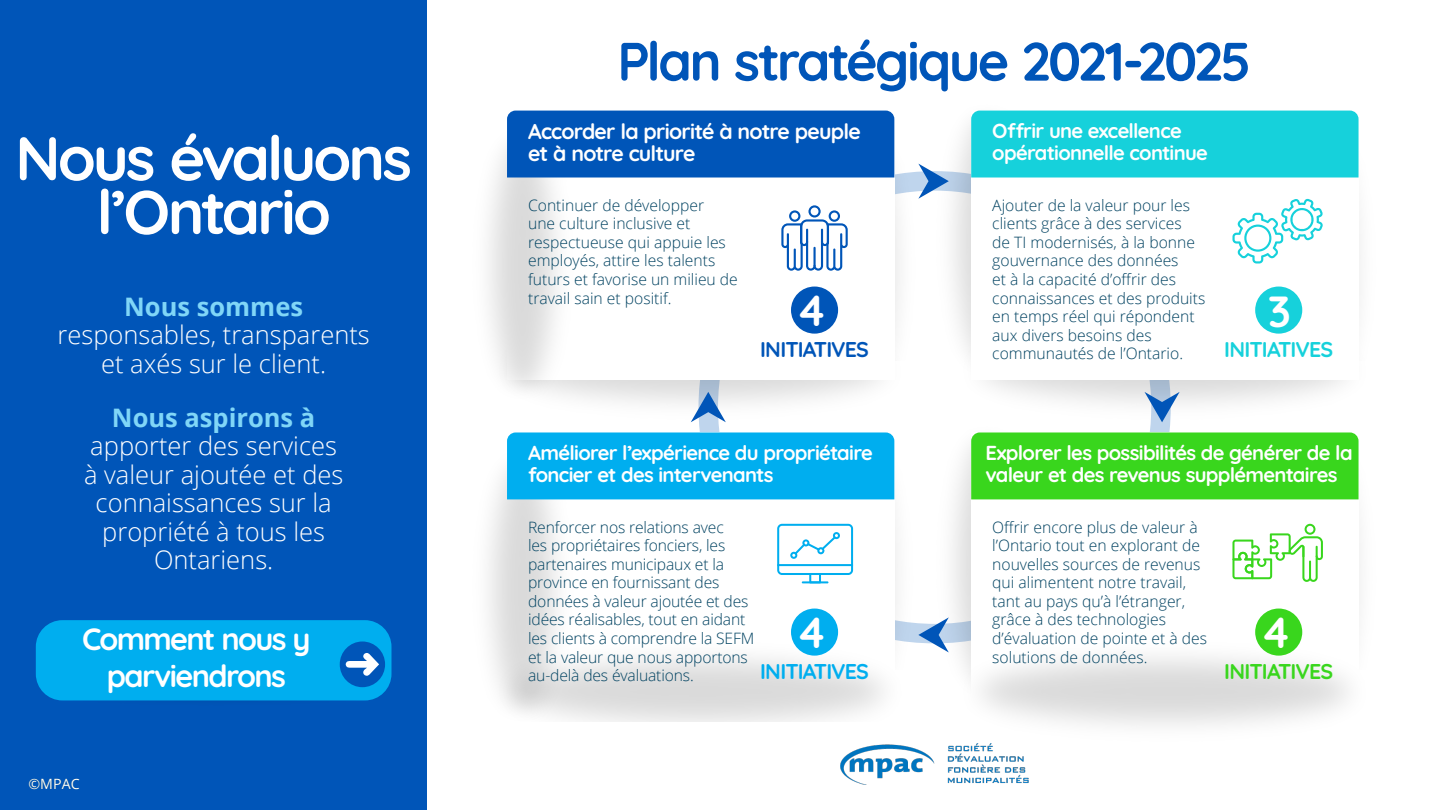
<style>
.page{position:relative;width:1440px;height:810px;background:#fff}
.page>*{position:absolute;margin:0;border:0;box-sizing:border-box;transform-origin:0 0}
.t1{font:300 61.57px/53.8px "Quicksand";letter-spacing:-.05em;color:#fff;text-align:center}
.t2{font:300 54px "Quicksand";letter-spacing:-.045em;color:#0055b8}
.t3{font:300 43.5px "Quicksand";color:#fff}
.t4{font:300 30.83px/37px "Quicksand";letter-spacing:-.055em;color:#fff;text-align:center}
.t5{font:300 25.5px/28.5px "Open Sans";color:#fff;text-align:center}
.t6{font:700 25.5px "Open Sans";color:#80d6f7}
.t7{font:300 21.38px/21.4px "Quicksand";letter-spacing:-.035em;color:#fff}
.t8{font:300 21.38px "Quicksand";letter-spacing:-.045em;color:#0055b8}
.t9{font:300 21.38px "Quicksand";letter-spacing:-.045em;color:#16d1db}
.t10{font:300 21.38px "Quicksand";letter-spacing:-.045em;color:#00aeef}
.t11{font:300 21.38px "Quicksand";letter-spacing:-.045em;color:#39d61d}
.t12{font:300 20.25px/21.4px "Quicksand";letter-spacing:-.035em;color:#fff}
.t13{font:300 15.67px/18.5px "Open Sans";color:#004261}
.t14{font:14.17px "Open Sans";color:#fff}
</style>
<div class="page">
<div style="left:0;top:0;width:427px;height:810px;background:#0055b8"></div>
<img style="left:885px;top:110px;width:183px;height:179px">
<img style="left:603px;top:289px;width:296px;height:183px">
<img style="left:952px;top:289px;width:408px;height:183px">
<div style="left:507px;top:111px;width:387px;height:269px;background:#fff"></div>
<svg style="left:507px;top:432px;width:387px;height:270px"></svg>
<div style="left:971px;top:111px;width:388px;height:269px;background:#fff"></div>
<img style="left:603px;top:611px;width:315px;height:111px">
<img style="left:35px;top:669px;width:346px;height:32px">
<div style="left:36px;top:620px;width:356px;height:80px;background:#00aeef;border-radius:27px"></div>
<div style="left:340px;top:642px;width:45px;height:45px;background:#0055b8;border-radius:50%"></div>
<svg style="left:346px;top:653px;width:33px;height:23px"></svg>
<div style="left:507px;top:111px;width:387px;height:67px;background:#0055b8"></div>
<div style="left:791px;top:287px;width:47px;height:47px;background:#0055b8;border-radius:50%"></div>
<svg style="left:781px;top:205px;width:67px;height:66px"></svg>
<svg style="left:918px;top:164px;width:31px;height:35px"></svg>
<svg style="left:691px;top:392px;width:35px;height:30px"></svg>
<div style="left:971px;top:111px;width:388px;height:67px;background:#16d1db"></div>
<div style="left:1255px;top:287px;width:47px;height:47px;background:#16d1db;border-radius:50%"></div>
<svg style="left:1232px;top:199px;width:91px;height:65px"></svg>
<svg style="left:1145px;top:392px;width:35px;height:30px"></svg>
<img style="left:841px;top:744px;width:94px;height:40px">
<img style="left:946px;top:611px;width:402px;height:172px">
<div style="left:507px;top:432px;width:387px;height:67px;background:#00aeef"></div>
<div style="left:971px;top:432px;width:388px;height:67px;background:#39d61d"></div>
<div style="left:791px;top:609px;width:47px;height:47px;background:#00aeef;border-radius:50%"></div>
<div style="left:1255px;top:609px;width:47px;height:47px;background:#39d61d;border-radius:50%"></div>
<svg style="left:918px;top:617px;width:31px;height:35px"></svg>
<svg style="left:1232px;top:524px;width:91px;height:58px"></svg>
<svg style="left:777px;top:524px;width:76px;height:59px"></svg>
<p class="t1" style="left:15px;top:125px;width:398px">Nous évaluons l’Ontario</p>
<h1 class="t6" style="left:124px;top:288px;width:180px">Nous sommes</h1>
<p class="t5" style="left:58px;top:320px;width:314px">responsables, transparents et axés sur le client.</p>
<h1 class="t6" style="left:112px;top:399px;width:205px">Nous aspirons à</h1>
<p class="t5" style="left:84px;top:431px;width:261px">apporter des services à valeur ajoutée et des connaissances sur la propriété à tous les<br>Ontariens.</p>
<h3 class="t4" style="left:82px;top:618px;width:230px">Comment nous y parviendrons</h3>
<p class="t14" style="left:28px;top:774px;width:53px">©MPAC</p>
<h1 class="t2" style="left:617px;top:20px;width:636px">Plan stratégique 2021-2025</h1>
<p class="t7" style="left:528px;top:119px;width:334px">Accorder la priorité à notre peuple et à notre culture</p>
<p class="t13" style="left:528px;top:196px;width:211px">Continuer de développer<br>une culture inclusive et respectueuse qui appuie les employés, attire les talents futurs et favorise un milieu de travail sain et positif.</p>
<h3 class="t3" style="left:796px;top:276px;width:32px">4</h3>
<h3 class="t8" style="left:760px;top:333px;width:111px">INITIATIVES</h3>
<p class="t12" style="left:992px;top:118px;width:217px">Offrir une excellence&shy;opérationnelle continue</p>
<p class="t13" style="left:992px;top:196px;width:215px">Ajouter de la valeur pour les clients grâce à des services<br>de TI modernisés, à la bonne gouvernance des données<br>et à la capacité d’offrir des connaissances et des produits en temps réel qui répondent aux divers besoins des communautés de l’Ontario.</p>
<h3 class="t3" style="left:1268px;top:278px;width:24px">3</h3>
<p class="t9" style="left:1224px;top:333px;width:111px">INITIATIVES</p>
<p class="t12" style="left:528px;top:440px;width:346px">Améliorer l’expérience du propriétaire foncier et des intervenants</p>
<p class="t13" style="left:528px;top:517px;width:228px">Renforcer nos relations avec<br>les propriétaires fonciers, les partenaires municipaux et la province en fournissant des données à valeur ajoutée et des idées réalisables, tout en aidant les clients à comprendre la SEFM</p>
<p class="t13" style="left:528px;top:647px;width:221px">et la valeur que nous apportons au-delà des évaluations.</p>
<p class="t12" style="left:986px;top:440px;width:369px">Explorer les possibilités de générer de la valeur et des revenus supplémentaires</p>
<p class="t13" style="left:992px;top:517px;width:216px">Offrir encore plus de valeur à l’Ontario tout en explorant de nouvelles sources de revenus qui alimentent notre travail, tant au pays qu’à l’étranger, grâce à des technologies d’évaluation de pointe et à des</p>
<h3 class="t3" style="left:796px;top:598px;width:32px">4</h3>
<h3 class="t3" style="left:1260px;top:598px;width:32px">4</h3>
<p class="t13" style="left:992px;top:647px;width:157px">solutions de données.</p>
<h3 class="t10" style="left:760px;top:655px;width:111px">INITIATIVES</h3>
<h3 class="t11" style="left:1224px;top:655px;width:111px">INITIATIVES</h3>
</div>
